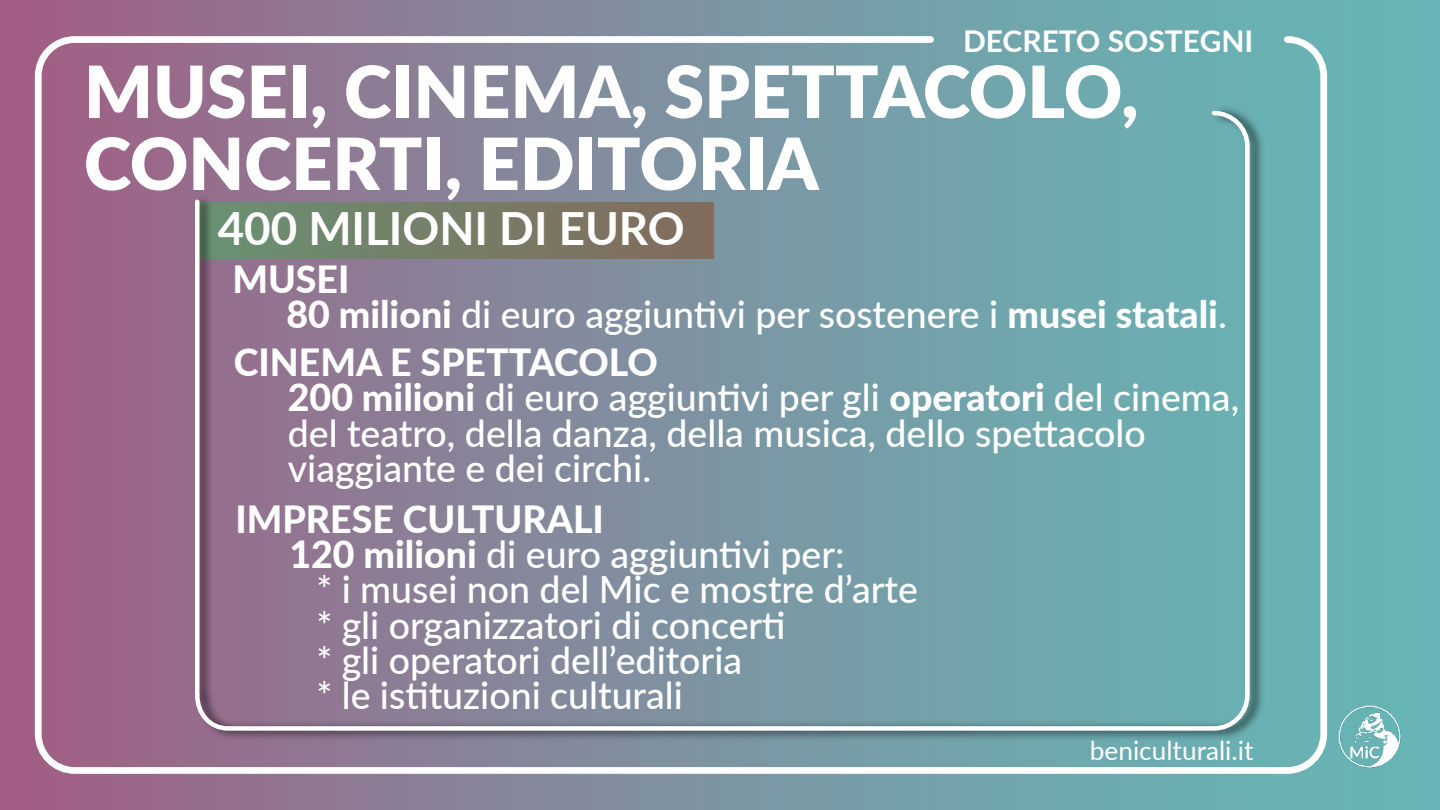
<style>
.page{position:relative;width:1440px;height:810px;background:#fff}
.page>*{position:absolute;margin:0;border:0;box-sizing:border-box;transform-origin:0 0}
.t1{font:900 71.85px/72px "Lato";color:#fff}
.t2{font:700 45.75px "Lato";color:#fff}
.t3{font:500 37.5px/35.2px "Lato";color:#fff}
.t4{font:800 37.5px "Lato";color:#fff}
.t5{font:700 30px "Lato";color:#fff}
.t6{font:26.25px "Lato";color:#fff}
.s1{font-weight:800}
</style>
<div class="page">
<img style="left:0;top:0;width:1440px;height:810px">
<p class="t5" style="left:963px;top:19px;width:292px">DECRETO SOSTEGNI</p>
<h1 class="t1" style="left:84px;top:53px;width:1056px">MUSEI, CINEMA, SPETTACOLO,<br>CONCERTI, EDITORIA</h1>
<p class="t2" style="left:218px;top:195px;width:469px">400 MILIONI DI EURO</p>
<p class="t3" style="left:286px;top:260px;width:942px;text-indent:-54px"><span class="s1">MUSEI<br>80 milioni</span> di euro aggiuntivi per sostenere i <span class="s1">musei statali</span>.</p>
<p class="t3" style="left:288px;top:343px;width:953px;text-indent:-54px"><span class="s1">CINEMA E SPETTACOLO<br>200 milioni</span> di euro aggiuntivi per gli <span class="s1">operatori</span> del cinema, del teatro, della danza, della musica, dello spettacolo viaggiante e dei circhi.</p>
<p class="t4" style="left:235px;top:491px;width:370px">IMPRESE CULTURALI</p>
<p class="t3" style="left:289px;top:535px;width:557px"><span class="s1">120 milioni</span> di euro aggiuntivi per:</p>
<p class="t3" style="left:316px;top:570px;width:603px">* i musei non del Mic e mostre d’arte</p>
<p class="t3" style="left:316px;top:606px;width:471px">* gli organizzatori di concerti</p>
<p class="t3" style="left:316px;top:641px;width:427px">* gli operatori dell’editoria</p>
<p class="t3" style="left:316px;top:676px;width:368px">* le istituzioni culturali</p>
<p class="t6" style="left:1090px;top:732px;width:165px">beniculturali.it</p>
</div>
